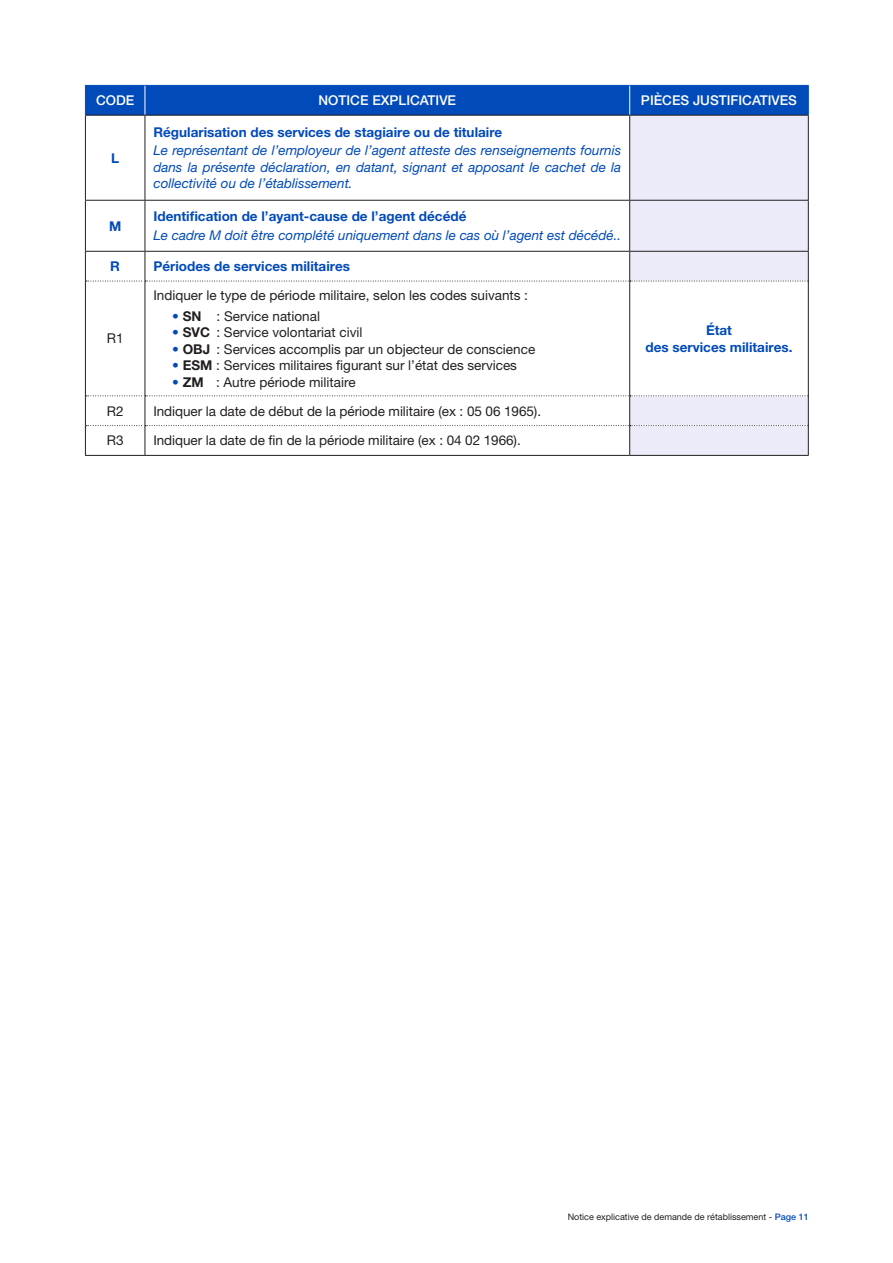
<style>
.page{position:relative;width:893px;height:1263px;background:#fff}
.page>*{position:absolute;margin:0;border:0;box-sizing:border-box;transform-origin:0 0}
.t1{font:13.5px "Helvetica Neue LT Pro";color:#231f20}
.t2{font:italic 13.5px/16.5px "Helvetica Neue LT Pro";color:#004aba;text-align:justify}
.t3{font:700 13.5px "Helvetica Neue LT Pro";color:#004aba}
.t4{font:500 13.5px "Helvetica Neue LT Pro";color:#fff}
.t5{font:9px "Helvetica Neue LT Pro";color:#231f20}
.s1{font-weight:700;color:#004aba}
.s2{font-weight:700}
.s3{font-weight:500;color:#004aba}
</style>
<div class="page">
<div style="left:630px;top:116px;width:178px;height:135px;background:#ebebf9"></div>
<div style="left:85px;top:85px;width:724px;height:30px;background:#004aba"></div>
<hr style="left:85px;top:115px;width:60px;height:1px;background:#231f20">
<hr style="left:85px;top:116px;width:1px;height:84px;background:#231f20">
<hr style="left:145px;top:115px;width:485px;height:1px;background:#231f20">
<hr style="left:145px;top:116px;width:1px;height:84px;background:#231f20">
<hr style="left:630px;top:115px;width:179px;height:1px;background:#231f20">
<hr style="left:629px;top:116px;width:1px;height:84px;background:#231f20">
<hr style="left:808px;top:116px;width:1px;height:84px;background:#231f20">
<hr style="left:85px;top:200px;width:60px;height:1px;background:#231f20">
<hr style="left:85px;top:201px;width:1px;height:50px;background:#231f20">
<hr style="left:145px;top:200px;width:485px;height:1px;background:#231f20">
<hr style="left:145px;top:201px;width:1px;height:50px;background:#231f20">
<hr style="left:630px;top:200px;width:179px;height:1px;background:#231f20">
<hr style="left:629px;top:201px;width:1px;height:50px;background:#231f20">
<hr style="left:808px;top:201px;width:1px;height:50px;background:#231f20">
<hr style="left:85px;top:455px;width:60px;height:1px;background:#231f20">
<hr style="left:145px;top:455px;width:485px;height:1px;background:#231f20">
<hr style="left:630px;top:455px;width:179px;height:1px;background:#231f20">
<hr style="left:85px;top:251px;width:60px;height:1px;background:#231f20">
<hr style="left:145px;top:251px;width:485px;height:1px;background:#231f20">
<hr style="left:630px;top:251px;width:179px;height:1px;background:#231f20">
<hr style="left:85px;top:281px;width:1px;height:115px;background:#231f20">
<hr style="left:145px;top:281px;width:1px;height:114px;background:#231f20">
<hr style="left:629px;top:281px;width:1px;height:114px;background:#231f20">
<hr style="left:808px;top:281px;width:1px;height:115px;background:#231f20">
<svg style="left:85px;top:252px;width:724px;height:30px"></svg>
<svg style="left:85px;top:395px;width:724px;height:60px"></svg>
<p class="t4" style="left:96px;top:92px;width:40px">CODE</p>
<p class="t4" style="left:319px;top:92px;width:139px">NOTICE EXPLICATIVE</p>
<p class="t4" style="left:641px;top:92px;width:158px">PIÈCES JUSTIFICATIVES</p>
<p class="t3" style="left:111px;top:149px;width:10px">L</p>
<p class="t3" style="left:109px;top:217px;width:14px">M</p>
<p class="t3" style="left:153px;top:124px;width:350px">Régularisation des services de stagiaire ou de titulaire</p>
<p class="t2" style="left:153px;top:142px;width:469px">Le représentant de l’employeur de l’agent atteste des renseignements fournis dans la présente déclaration, en datant, signant et apposant le cachet de la collectivité ou de l’établissement.</p>
<p class="t3" style="left:153px;top:208px;width:314px">Identification de l’ayant-cause de l’agent décédé</p>
<p class="t2" style="left:153px;top:227px;width:469px">Le cadre M doit être complété uniquement dans le cas où l’agent est décédé..</p>
<p class="t3" style="left:110px;top:258px;width:11px">R</p>
<p class="t3" style="left:153px;top:258px;width:198px">Périodes de services militaires</p>
<p class="t1" style="left:107px;top:330px;width:18px">R1</p>
<p class="t1" style="left:153px;top:287px;width:376px">Indiquer le type de période militaire, selon les codes suivants :</p>
<p class="t1" style="left:172px;top:308px;width:149px"><span class="s1">•</span> <span class="s2">SN</span> : Service national</p>
<p class="t1" style="left:172px;top:324px;width:192px"><span class="s1">•</span> <span class="s2">SVC</span> : Service volontariat civil</p>
<p class="t1" style="left:172px;top:341px;width:364px"><span class="s1">•</span> <span class="s2">OBJ</span> : Services accomplis par un objecteur de conscience</p>
<p class="t1" style="left:172px;top:357px;width:346px"><span class="s1">•</span> <span class="s2">ESM</span> : Services militaires figurant sur l’état des services</p>
<p class="t1" style="left:172px;top:374px;width:185px"><span class="s1">•</span> <span class="s2">ZM</span> : Autre période militaire</p>
<p class="t1" style="left:107px;top:403px;width:18px">R2</p>
<p class="t1" style="left:153px;top:403px;width:389px">Indiquer la date de début de la période militaire (ex : 05 06 1965).</p>
<p class="t1" style="left:107px;top:432px;width:18px">R3</p>
<p class="t1" style="left:153px;top:432px;width:369px">Indiquer la date de fin de la période militaire (ex : 04 02 1966).</p>
<p class="t3" style="left:706px;top:322px;width:28px">État</p>
<p class="t3" style="left:645px;top:338px;width:148px">des services militaires.</p>
<p class="t5" style="left:568px;top:1212px;width:242px">Notice explicative de demande de rétablissement - <span class="s3">Page 11</span></p>
</div>
